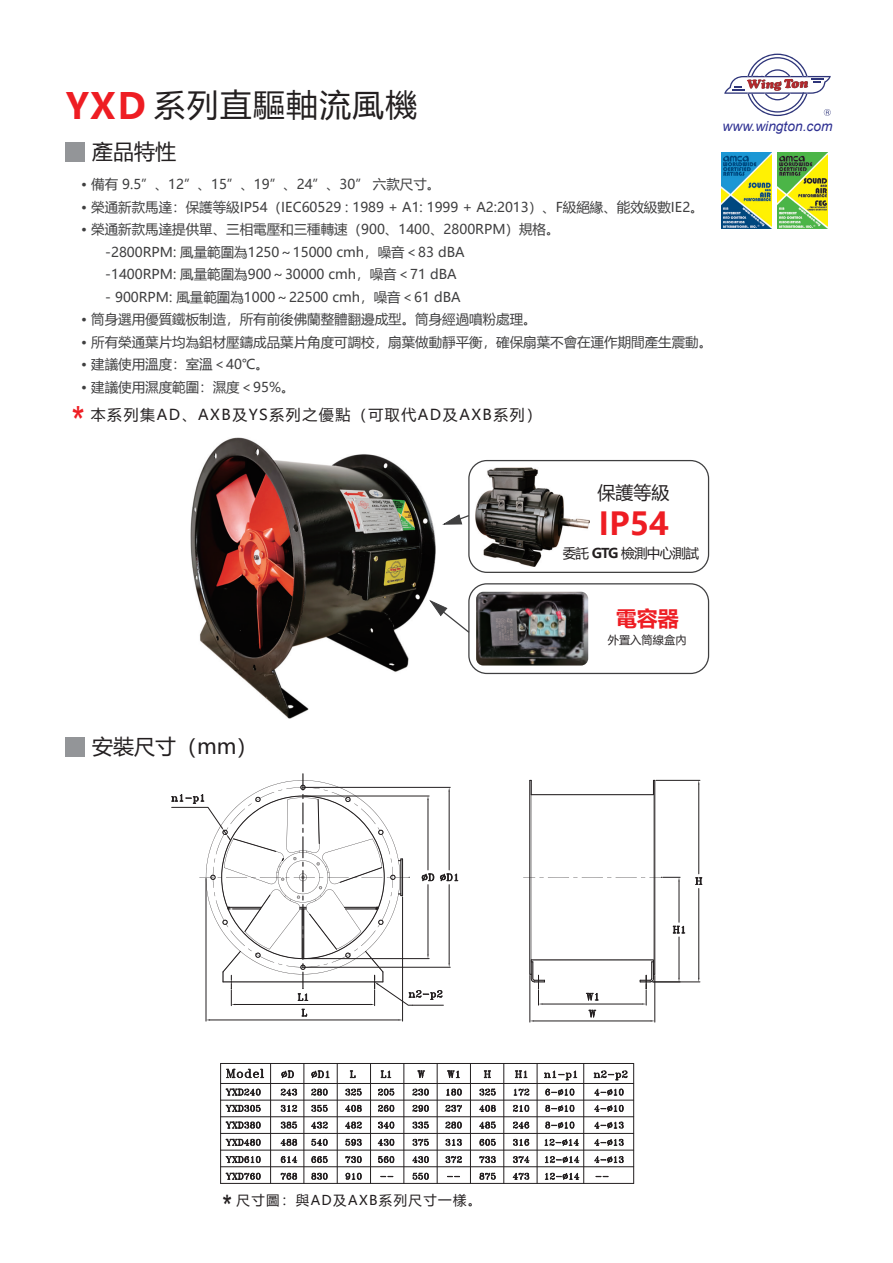
<style>
.page{position:relative;width:893px;height:1263px;background:#fff}
.page>*{position:absolute;margin:0;border:0;box-sizing:border-box;transform-origin:0 0}
.t1{font:40.8px "Arial Narrow";color:#ee1d23}
.t2{font:700 36px "Microsoft Ya Hei";color:#ee1d23}
.t3{font:31.5px "Microsoft Ya Hei";letter-spacing:.05em;color:#231f20}
.t4{font:700 31.5px "Microsoft Ya Hei";color:#ee1d23}
.t5{font:30.3px "Arial Narrow";color:#231f20}
.t6{font:21px "Microsoft Ya Hei";color:#231f20}
.t7{font:700 21px "Microsoft Ya Hei";color:#ee1d23}
.t8{font:18px "Microsoft Ya Hei";color:#231f20}
.t9{font:15px "Microsoft Ya Hei";letter-spacing:.1em;color:#231f20}
.t10{font:italic 13.65px "Arial";color:#2e3092}
.t11{font:13.5px/22.5px "Microsoft Ya Hei";color:#3f3f40}
.t12{font:13.5px "Microsoft Ya Hei";letter-spacing:.1em;color:#231f20}
.t13{font:13.5px "Microsoft Ya Hei";letter-spacing:-.05em;color:#231f20}
.t14{font:11.25px "Microsoft Ya Hei";color:#231f20}
.s1{font-weight:700}
</style>
<div class="page">
<img style="left:778px;top:152px;width:50px;height:77px">
<img style="left:721px;top:152px;width:50px;height:77px">
<div style="left:65px;top:737px;width:20px;height:19px;background:#939598"></div>
<div style="left:65px;top:142px;width:20px;height:19px;background:#939598"></div>
<img style="left:191px;top:437px;width:245px;height:282px">
<hr style="left:221px;top:1166px;width:413px;height:1px;background:#231f20">
<hr style="left:221px;top:1150px;width:413px;height:1px;background:#231f20">
<hr style="left:221px;top:1133px;width:413px;height:1px;background:#231f20">
<hr style="left:221px;top:1116px;width:413px;height:1px;background:#231f20">
<hr style="left:221px;top:1100px;width:413px;height:1px;background:#231f20">
<hr style="left:221px;top:1083px;width:413px;height:1px;background:#231f20">
<svg style="left:412px;top:1172px;width:17px;height:8px"></svg>
<svg style="left:412px;top:1156px;width:17px;height:7px"></svg>
<svg style="left:412px;top:1138px;width:17px;height:8px"></svg>
<svg style="left:412px;top:1121px;width:17px;height:8px"></svg>
<svg style="left:412px;top:1105px;width:17px;height:7px"></svg>
<hr style="left:221px;top:1063px;width:413px;height:1px;background:#231f20">
<hr style="left:404px;top:1063px;width:1px;height:120px;background:#231f20">
<hr style="left:370px;top:1063px;width:1px;height:120px;background:#231f20">
<hr style="left:337px;top:1063px;width:1px;height:120px;background:#231f20">
<hr style="left:304px;top:1063px;width:1px;height:120px;background:#231f20">
<hr style="left:270px;top:1063px;width:1px;height:120px;background:#231f20">
<hr style="left:220px;top:1063px;width:1px;height:120px;background:#231f20">
<svg style="left:281px;top:1156px;width:16px;height:7px"></svg>
<svg style="left:280px;top:1172px;width:17px;height:8px"></svg>
<svg style="left:226px;top:1172px;width:35px;height:8px"></svg>
<svg style="left:226px;top:1156px;width:35px;height:7px"></svg>
<svg style="left:345px;top:1172px;width:17px;height:8px"></svg>
<svg style="left:345px;top:1156px;width:17px;height:7px"></svg>
<svg style="left:311px;top:1172px;width:17px;height:8px"></svg>
<svg style="left:311px;top:1156px;width:17px;height:7px"></svg>
<svg style="left:380px;top:1176px;width:13px;height:1px"></svg>
<svg style="left:378px;top:1156px;width:16px;height:7px"></svg>
<svg style="left:281px;top:1104px;width:16px;height:8px"></svg>
<svg style="left:281px;top:1121px;width:16px;height:8px"></svg>
<svg style="left:280px;top:1138px;width:17px;height:8px"></svg>
<svg style="left:226px;top:1104px;width:35px;height:8px"></svg>
<svg style="left:226px;top:1138px;width:35px;height:8px"></svg>
<svg style="left:226px;top:1121px;width:35px;height:8px"></svg>
<svg style="left:226px;top:1068px;width:38px;height:11px"></svg>
<svg style="left:281px;top:1070px;width:13px;height:8px"></svg>
<svg style="left:378px;top:1105px;width:16px;height:7px"></svg>
<svg style="left:345px;top:1104px;width:17px;height:8px"></svg>
<svg style="left:311px;top:1105px;width:17px;height:7px"></svg>
<svg style="left:345px;top:1138px;width:17px;height:8px"></svg>
<svg style="left:345px;top:1121px;width:17px;height:8px"></svg>
<svg style="left:311px;top:1138px;width:17px;height:8px"></svg>
<svg style="left:311px;top:1121px;width:17px;height:8px"></svg>
<svg style="left:377px;top:1138px;width:17px;height:8px"></svg>
<svg style="left:378px;top:1121px;width:16px;height:8px"></svg>
<svg style="left:311px;top:1070px;width:18px;height:8px"></svg>
<svg style="left:350px;top:1071px;width:6px;height:7px"></svg>
<svg style="left:380px;top:1070px;width:11px;height:8px"></svg>
<svg style="left:418px;top:1070px;width:7px;height:8px"></svg>
<hr style="left:633px;top:1063px;width:1px;height:120px;background:#231f20">
<hr style="left:583px;top:1063px;width:1px;height:120px;background:#231f20">
<hr style="left:537px;top:1063px;width:1px;height:120px;background:#231f20">
<hr style="left:503px;top:1063px;width:1px;height:120px;background:#231f20">
<hr style="left:470px;top:1063px;width:1px;height:120px;background:#231f20">
<hr style="left:437px;top:1063px;width:1px;height:120px;background:#231f20">
<svg style="left:545px;top:1172px;width:34px;height:8px"></svg>
<svg style="left:545px;top:1156px;width:34px;height:7px"></svg>
<svg style="left:479px;top:1172px;width:17px;height:8px"></svg>
<svg style="left:479px;top:1156px;width:17px;height:7px"></svg>
<svg style="left:447px;top:1176px;width:13px;height:1px"></svg>
<svg style="left:445px;top:1156px;width:17px;height:7px"></svg>
<svg style="left:512px;top:1172px;width:17px;height:8px"></svg>
<svg style="left:513px;top:1156px;width:17px;height:7px"></svg>
<svg style="left:594px;top:1156px;width:30px;height:7px"></svg>
<svg style="left:595px;top:1176px;width:14px;height:1px"></svg>
<svg style="left:544px;top:1138px;width:35px;height:8px"></svg>
<svg style="left:545px;top:1121px;width:30px;height:8px"></svg>
<svg style="left:545px;top:1104px;width:30px;height:8px"></svg>
<svg style="left:544px;top:1070px;width:33px;height:10px"></svg>
<svg style="left:513px;top:1104px;width:16px;height:8px"></svg>
<svg style="left:479px;top:1104px;width:17px;height:8px"></svg>
<svg style="left:445px;top:1105px;width:17px;height:7px"></svg>
<svg style="left:479px;top:1138px;width:17px;height:8px"></svg>
<svg style="left:479px;top:1121px;width:17px;height:8px"></svg>
<svg style="left:445px;top:1138px;width:17px;height:8px"></svg>
<svg style="left:445px;top:1121px;width:17px;height:8px"></svg>
<svg style="left:513px;top:1138px;width:16px;height:8px"></svg>
<svg style="left:513px;top:1121px;width:16px;height:8px"></svg>
<svg style="left:484px;top:1071px;width:7px;height:7px"></svg>
<svg style="left:447px;top:1070px;width:12px;height:9px"></svg>
<svg style="left:515px;top:1070px;width:12px;height:8px"></svg>
<svg style="left:594px;top:1104px;width:30px;height:8px"></svg>
<svg style="left:594px;top:1138px;width:30px;height:8px"></svg>
<svg style="left:594px;top:1121px;width:30px;height:8px"></svg>
<svg style="left:593px;top:1070px;width:35px;height:10px"></svg>
<hr style="left:656px;top:780px;width:44px;height:1px;background:#231f20">
<hr style="left:652px;top:982px;width:48px;height:1px;background:#231f20">
<hr style="left:698px;top:784px;width:1px;height:90px;background:#231f20">
<hr style="left:698px;top:888px;width:1px;height:90px;background:#231f20">
<svg style="left:696px;top:877px;width:6px;height:8px"></svg>
<svg style="left:523px;top:780px;width:162px;height:242px"></svg>
<svg style="left:171px;top:774px;width:287px;height:247px"></svg>
<hr style="left:221px;top:1183px;width:413px;height:1px;background:#231f20">
<svg style="left:412px;top:1088px;width:17px;height:8px"></svg>
<svg style="left:280px;top:1088px;width:17px;height:8px"></svg>
<svg style="left:226px;top:1088px;width:35px;height:8px"></svg>
<svg style="left:378px;top:1088px;width:17px;height:8px"></svg>
<svg style="left:345px;top:1088px;width:17px;height:8px"></svg>
<svg style="left:311px;top:1088px;width:17px;height:8px"></svg>
<svg style="left:545px;top:1088px;width:30px;height:8px"></svg>
<svg style="left:514px;top:1088px;width:16px;height:8px"></svg>
<svg style="left:479px;top:1088px;width:17px;height:8px"></svg>
<svg style="left:446px;top:1088px;width:16px;height:8px"></svg>
<svg style="left:594px;top:1088px;width:30px;height:8px"></svg>
<img style="left:476px;top:592px;width:112px;height:73px">
<svg style="left:724px;top:54px;width:107px;height:62px"></svg>
<div style="left:468px;top:460px;width:241px;height:113px;border:1px solid #3f3f40;border-radius:18px"></div>
<div style="left:468px;top:583px;width:241px;height:91px;border:1px solid #3f3f40;border-radius:18px"></div>
<img style="left:475px;top:467px;width:114px;height:99px">
<svg style="left:430px;top:600px;width:40px;height:34px"></svg>
<svg style="left:443px;top:514px;width:27px;height:11px"></svg>
<h2 class="t2" style="left:65px;top:80px;width:82px">YXD</h2>
<h3 class="t3" style="left:154px;top:83px;width:265px">系列直驅軸流風機</h3>
<h3 class="t6" style="left:92px;top:137px;width:85px">產品特性</h3>
<p class="t11" style="left:81px;top:173px;width:361px">• 備有 9.5”、12”、15”、19”、24”、30” 六款尺寸。</p>
<p class="t11" style="left:81px;top:195px;width:624px">• 榮通新款馬達：保護等級IP54（IEC60529 : 1989 + A1: 1999 + A2:2013）、F級絕緣、能效級數IE2。</p>
<p class="t11" style="left:105px;top:218px;width:456px;text-indent:-24px">• 榮通新款馬達提供單、三相電壓和三種轉速（900、1400、2800RPM）規格。-2800RPM: 風量範圍為1250～15000 cmh，噪音＜83 dBA<br>-1400RPM: 風量範圍為900～30000 cmh，噪音＜71 dBA</p>
<p class="t11" style="left:105px;top:285px;width:357px">- 900RPM: 風量範圍為1000～22500 cmh，噪音＜61 dBA</p>
<p class="t11" style="left:81px;top:308px;width:457px">• 筒身選用優質鐵板制造，所有前後佛蘭整體翻邊成型。筒身經過噴粉處理。</p>
<p class="t11" style="left:81px;top:330px;width:632px">• 所有榮通葉片均為鋁材壓鑄成品葉片角度可調校，扇葉做動靜平衡，確保扇葉不會在運作期間產生震動。</p>
<p class="t11" style="left:81px;top:353px;width:189px">• 建議使用溫度：室溫＜40℃。</p>
<p class="t11" style="left:81px;top:375px;width:215px">• 建議使用濕度範圍：濕度＜95%。</p>
<h1 class="t1" style="left:72px;top:392px;width:15px">*</h1>
<p class="t9" style="left:91px;top:404px;width:452px">本系列集AD、AXB及YS系列之優點（可取代AD及AXB系列）</p>
<p class="t10" style="left:723px;top:117px;width:111px">www.wington.com</p>
<h3 class="t8" style="left:598px;top:480px;width:73px">保護等級</h3>
<h3 class="t4" style="left:598px;top:502px;width:72px">IP54</h3>
<p class="t13" style="left:563px;top:544px;width:138px">委託 <span class="s1">GTG</span> 檢測中心測試</p>
<h3 class="t7" style="left:616px;top:604px;width:64px">電容器</h3>
<p class="t14" style="left:608px;top:632px;width:80px">外置入筒線盒內</p>
<h3 class="t6" style="left:92px;top:732px;width:167px">安裝尺寸（mm）</h3>
<h3 class="t5" style="left:223px;top:1184px;width:11px">*</h3>
<p class="t12" style="left:237px;top:1191px;width:246px">尺寸圖：與AD及AXB系列尺寸一樣。</p>
</div>
